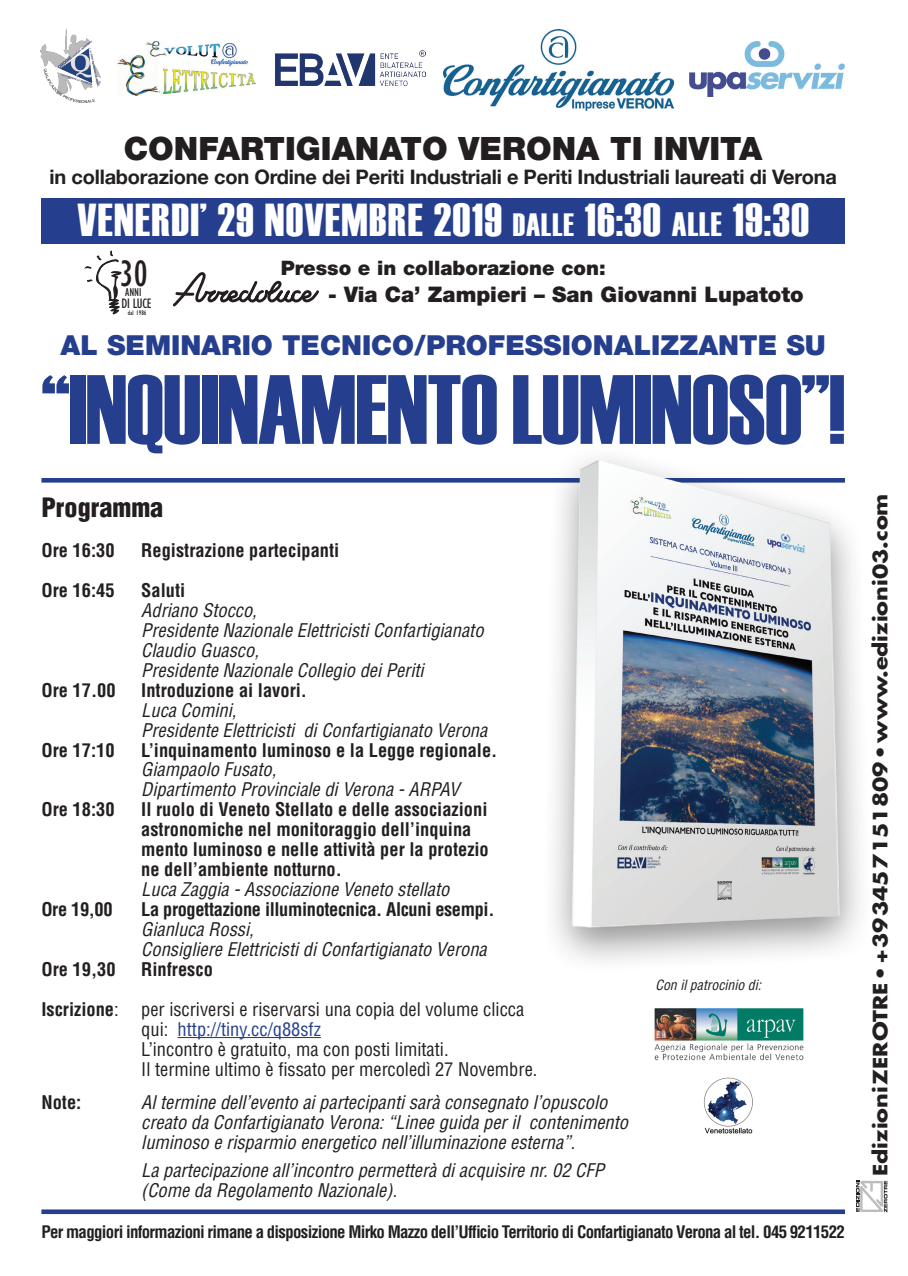
<style>
.page{position:relative;width:908px;height:1276px;background:#fff}
.page>*{position:absolute;margin:0;border:0;box-sizing:border-box;transform-origin:0 0}
.t1{font:98.2px "Haettenschweiler";letter-spacing:-.01em;color:#253f8e}
.t2{font:46px "Haettenschweiler";letter-spacing:.03em;color:#fff}
.t3{font:condensed 38.3px "Gill Sans";color:#231f20}
.t4{font:900 32.2px "Helvetica Neue";color:#231f20}
.t5{font:900 27.6px "Helvetica Neue";color:#253f8e}
.t6{font:900 condensed 26.1px "Helvetica";color:#231f20}
.t7{font:900 21.5px "Helvetica Neue";color:#231f20}
.t8{font:700 19.9px "Helvetica Neue";letter-spacing:-.01em;color:#231f20}
.t9{font:900 19.9px "Helvetica Neue";color:#231f20}
.t10{font:700 19.2px "Futura";color:#231f20;scale:1.16 1}
.t11{font:italic condensed 18.4px/19.9px "Helvetica";color:#231f20}
.t12{font:700 condensed 18.4px/19.9px "Helvetica";color:#231f20}
.t13{font:condensed 18.4px/19.9px "Helvetica";color:#231f20}
.t14{font:700 condensed 18.4px "Helvetica";letter-spacing:-.02em;color:#231f20}
.t15{font:700 condensed 16.9px "Helvetica";letter-spacing:-.04em;color:#231f20}
.t16{font:condensed 14.2px "Gill Sans";letter-spacing:-.02em;color:#231f20}
.t17{font:italic condensed 13.8px "Helvetica";color:#231f20}
.t18{font:condensed 11.8px "Gill Sans";color:#231f20}
.t19{font:condensed 7.1px "Gill Sans";color:#231f20}
.s1{font-size:32.2px}
.s2{font-size:33.8px}
.s3{font-weight:700}
.s4{color:#253f8e}
</style>
<div class="page">
<div style="left:41px;top:198px;width:803px;height:46px;background:#253f8e"></div>
<svg style="left:856px;top:1180px;width:31px;height:33px"></svg>
<img style="left:117px;top:40px;width:139px;height:56px">
<img style="left:689px;top:42px;width:155px;height:55px">
<hr style="left:177px;top:1037px;width:144px;height:1px;background:#253f8e">
<svg style="left:85px;top:251px;width:37px;height:64px"></svg>
<svg style="left:173px;top:272px;width:146px;height:35px"></svg>
<img style="left:275px;top:51px;width:150px;height:35px">
<img style="left:654px;top:1008px;width:150px;height:53px">
<img style="left:703px;top:1077px;width:50px;height:57px">
<hr style="left:41px;top:478px;width:803px;height:4px;background:#253f8e">
<div style="left:41px;top:1209px;width:803px;height:5px;background:#253f8e"></div>
<div style="left:540px;top:443px;width:333px;height:532px;background:#231f20;opacity:.5"></div>
<img style="left:543px;top:445px;width:330px;height:503px">
<img style="left:443px;top:29px;width:230px;height:82px">
<img style="left:41px;top:29px;width:59px;height:73px">
<h3 class="t4" style="left:124px;top:129px;width:640px">CONFARTIGIANATO VERONA TI INVITA</h3>
<p class="t8" style="left:50px;top:161px;width:788px">in collaborazione con Ordine dei Periti Industriali e Periti Industriali laureati di Verona</p>
<h2 class="t2" style="left:77px;top:194px;width:732px">VENERDI’ 29 NOVEMBRE 2019 <span class="s1">DALLE</span> 16:30 <span class="s2">ALLE</span> 19:30</h2>
<h3 class="t3" style="left:120px;top:251px;width:29px">30</h3>
<p class="t18" style="left:125px;top:285px;width:18px">ANNI</p>
<p class="t19" style="left:128px;top:309px;width:20px">dal 1986</p>
<p class="t16" style="left:121px;top:295px;width:32px">DI LUCE</p>
<p class="t9" style="left:280px;top:256px;width:326px">PRESSO E IN COLLABORAZIONE CON:</p>
<p class="t7" style="left:328px;top:282px;width:476px">- VIA CA’ ZAMPIERI – SAN GIOVANNI LUPATOTO</p>
<h3 class="t5" style="left:60px;top:329px;width:766px">AL SEMINARIO TECNICO/PROFESSIONALIZZANTE SU</h3>
<h1 class="t1" style="left:41px;top:353px;width:804px">“INQUINAMENTO LUMINOSO”!</h1>
<h3 class="t6" style="left:41px;top:491px;width:123px">Programma</h3>
<p class="t12" style="left:41px;top:540px;width:75px">Ore 16:30</p>
<p class="t12" style="left:141px;top:540px;width:199px">Registrazione partecipanti</p>
<p class="t12" style="left:41px;top:580px;width:75px">Ore 16:45</p>
<p class="t12" style="left:141px;top:580px;width:45px">Saluti</p>
<p class="t11" style="left:141px;top:600px;width:343px">Adriano Stocco,<br>Presidente Nazionale Elettricisti Confartigianato<br>Claudio Guasco,<br>Presidente Nazionale Collegio dei Periti</p>
<p class="t12" style="left:41px;top:680px;width:76px">Ore 17.00</p>
<p class="t12" style="left:141px;top:680px;width:167px">Introduzione ai lavori.</p>
<p class="t11" style="left:141px;top:700px;width:347px">Luca Comini,<br>Presidente Elettricisti di Confartigianato Verona</p>
<p class="t12" style="left:41px;top:740px;width:75px">Ore 17:10</p>
<p class="t12" style="left:141px;top:740px;width:357px">L’inquinamento luminoso e la Legge regionale.</p>
<p class="t11" style="left:141px;top:759px;width:319px">Giampaolo Fusato,<br>Dipartimento Provinciale di Verona - ARPAV</p>
<p class="t12" style="left:41px;top:799px;width:75px">Ore 18:30</p>
<p class="t12" style="left:141px;top:799px;width:349px">Il ruolo di Veneto Stellato e delle associazioni astronomiche nel monitoraggio dell’inquina mento luminoso e nelle attività per la protezio ne dell’ambiente notturno.</p>
<p class="t11" style="left:141px;top:879px;width:309px">Luca Zaggia - Associazione Veneto stellato</p>
<p class="t12" style="left:41px;top:899px;width:73px">Ore 19,00</p>
<p class="t14" style="left:141px;top:898px;width:354px">La progettazione illuminotecnica. Alcuni esempi.</p>
<p class="t11" style="left:141px;top:919px;width:347px">Gianluca Rossi,<br>Consigliere Elettricisti di Confartigianato Verona</p>
<p class="t12" style="left:41px;top:959px;width:76px">Ore 19,30</p>
<p class="t13" style="left:41px;top:949px;width:484px;line-height:39.9px;text-indent:100px"><span class="s3">Rinfresco<br>Iscrizione</span>: per iscriversi e riservarsi una copia del volume clicca</p>
<p class="t13" style="left:141px;top:1018px;width:397px">qui: <span class="s4">http://tiny.cc/q88sfz<br></span>L’incontro è gratuito, ma con posti limitati.<br>Il termine ultimo è fissato per mercoledì 27 Novembre.</p>
<p class="t12" style="left:41px;top:1092px;width:41px">Note:</p>
<p class="t11" style="left:141px;top:1092px;width:488px">Al termine dell’evento ai partecipanti sarà consegnato l’opuscolo creato da Confartigianato Verona: “Linee guida per il contenimento luminoso e risparmio energetico nell’illuminazione esterna”.</p>
<p class="t11" style="left:141px;top:1160px;width:464px">La partecipazione all’incontro permetterà di acquisire nr. 02 CFP (Come da Regolamento Nazionale).</p>
<p class="t17" style="left:655px;top:976px;width:107px">Con il patrocinio di:</p>
<p class="t15" style="left:41px;top:1221px;width:804px">Per maggiori informazioni rimane a disposizione Mirko Mazzo dell’Ufficio Territorio di Confartigianato Verona al tel. 045 9211522</p>
<p class="t10" style="left:866px;top:1176px;width:590px;rotate:-90deg">Edizioni ZEROTRE • +39 345 7151809 • www.edizioni03.com</p>
</div>
